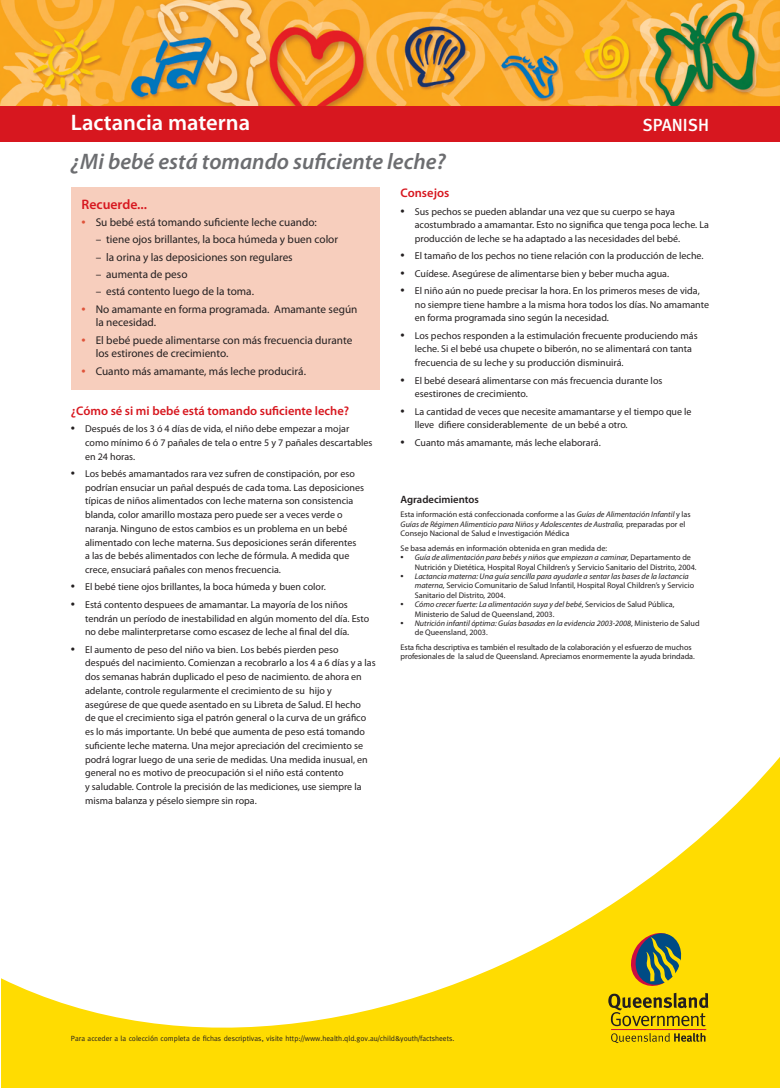
<style>
.page{position:relative;width:780px;height:1088px;background:#fff}
.page>*{position:absolute;margin:0;border:0;box-sizing:border-box;transform-origin:0 0}
.Sub_Head{font:italic 600 22.5px "Myriad Pro";color:#6c6d70}
.Head{font:600 22.5px "Myriad Pro";color:#fff}
.Head_-_Language{font:17.5px "Meta Medium LF";color:#fff}
.Body_Text_-_Shout_He{font:600 13.75px "Myriad Pro";color:#d7171f}
.Head_-_Language-2{font:600 12.5px "Myriad Pro";color:#d7171f}
.Head_-_Language-3{font:11.25px/13.8px "Myriad Pro";color:#231f20}
.Body_Text_-_Shout_Bu{font:11.25px "Myriad Pro";color:#231f20}
.Head_-_Language-4{font:600 10.62px "Myriad Pro";color:#231f20}
.Head_-_Language-5{font:10px/13.8px "Myriad Pro";color:#231f20}
.Acknowledge_-_Bullet{font:8.12px/9.4px "Myriad Pro";color:#231f20}
.Acknowledge_-_BodyTe{font:8.12px/9.4px "Myriad Pro";color:#231f20}
.Head_-_Language-6{font:8.12px/9.4px "Myriad Pro";letter-spacing:-.01em;color:#231f20}
.Acknowledge_-_Bullet-2{font:italic 8.12px/9.4px "Myriad Pro";color:#231f20}
.t1{font:7.5px "Meta";color:#231f20}
.s1{font-size:15px;color:#df533a}
.s2{font-size:15px}
.s3{font-style:italic}
.s4{font-size:11.25px}
.s5{font-style:normal;font-size:11.25px}
.s6{font-style:normal}
</style>
<div class="page">
<svg style="left:1px;top:757px;width:779px;height:331px"></svg>
<img style="left:0;top:0;width:779px;height:106px">
<svg style="left:611px;top:1033px;width:94px;height:10px"></svg>
<hr style="left:611px;top:1029px;width:95px;height:1px;background:#cd0d40">
<svg style="left:608px;top:932px;width:100px;height:94px;background:#c1ad18"></svg>
<div style="left:0;top:106px;width:780px;height:36px;background:#d7171f"></div>
<div style="left:71px;top:188px;width:308px;height:202px;background:#f7cebd"></div>
<p class="Head" style="left:71px;top:108px;width:181px">Lactancia materna</p>
<p class="Sub_Head" style="left:71px;top:147px;width:376px">¿Mi bebé está tomando suficiente leche?</p>
<p class="Head_-_Language" style="left:642px;top:114px;width:68px">SPANISH</p>
<p class="Body_Text_-_Shout_He" style="left:81px;top:195px;width:67px">Recuerde...</p>
<p class="Body_Text_-_Shout_Bu" style="left:81px;top:215px;width:237px"><span class="s1">•</span> Su bebé está tomando suficiente leche cuando:</p>
<p class="Head_-_Language-3" style="left:96px;top:233px;width:244px">– tiene ojos brillantes, la boca húmeda y buen color</p>
<p class="Head_-_Language-3" style="left:96px;top:250px;width:198px">– la orina y las deposiciones son regulares</p>
<p class="Head_-_Language-3" style="left:96px;top:267px;width:93px">– aumenta de peso</p>
<p class="Head_-_Language-3" style="left:96px;top:284px;width:160px">– está contento luego de la toma.</p>
<p class="Head_-_Language-3" style="left:96px;top:302px;width:263px;text-indent:-14px"><span class="s1">•</span> No amamante en forma programada. Amamante según la necesidad.</p>
<p class="Head_-_Language-3" style="left:96px;top:333px;width:258px;text-indent:-14px"><span class="s1">•</span> El bebé puede alimentarse con más frecuencia durante los estirones de crecimiento.</p>
<p class="Body_Text_-_Shout_Bu" style="left:81px;top:364px;width:226px"><span class="s1">•</span> Cuanto más amamante, más leche producirá.</p>
<p class="Head_-_Language-2" style="left:71px;top:403px;width:280px">¿Cómo sé si mi bebé está tomando suficiente leche?</p>
<p class="Head_-_Language-5" style="left:85px;top:422px;width:289px;text-indent:-14px"><span class="s2">•</span> Después de los 3 ó 4 días de vida, el niño debe empezar a mojar como mínimo 6 ó 7 pañales de tela o entre 5 y 7 pañales descartables en 24 horas.</p>
<p class="Head_-_Language-5" style="left:85px;top:466px;width:280px;text-indent:-14px"><span class="s2">•</span> Los bebés amamantados rara vez sufren de constipación, por eso podrían ensuciar un pañal después de cada toma. Las deposiciones típicas de niños alimentados con leche materna son consistencia blanda, color amarillo mostaza pero puede ser a veces verde o naranja. Ninguno de estos cambios es un problema en un bebé alimentado con leche materna. Sus deposiciones serán diferentes<br>a las de bebés alimentados con leche de fórmula. A medida que crece, ensuciará pañales con menos frecuencia.</p>
<p class="Head_-_Language-5" style="left:71px;top:580px;width:256px"><span class="s2">•</span> El bebé tiene ojos brillantes, la boca húmeda y buen color.</p>
<p class="Head_-_Language-5" style="left:85px;top:597px;width:286px;text-indent:-14px"><span class="s2">•</span> Está contento despuees de amamantar. La mayoría de los niños tendrán un período de inestabilidad en algún momento del día. Esto no debe malinterpretarse como escasez de leche al final del día.</p>
<p class="Head_-_Language-5" style="left:85px;top:642px;width:292px;text-indent:-14px"><span class="s2">•</span> El aumento de peso del niño va bien. Los bebés pierden peso después del nacimiento. Comienzan a recobrarlo a los 4 a 6 días y a las dos semanas habrán duplicado el peso de nacimiento. de ahora en adelante, controle regularmente el crecimiento de su hijo y asegúrese de que quede asentado en su Libreta de Salud. El hecho<br>de que el crecimiento siga el patrón general o la curva de un gráfico es lo más importante. Un bebé que aumenta de peso está tomando suficiente leche materna. Una mejor apreciación del crecimiento se podrá lograr luego de una serie de medidas. Una medida inusual, en general no es motivo de preocupación si el niño está contento<br>y saludable. Controle la precisión de las mediciones, use siempre la misma balanza y péselo siempre sin ropa.</p>
<p class="Head_-_Language-2" style="left:400px;top:185px;width:50px">Consejos</p>
<p class="Head_-_Language-5" style="left:415px;top:204px;width:295px;text-indent:-14px"><span class="s2">•</span> Sus pechos se pueden ablandar una vez que su cuerpo se haya acostumbrado a amamantar. Esto no significa que tenga poca leche. La producción de leche se ha adaptado a las necesidades del bebé.</p>
<p class="Head_-_Language-5" style="left:400px;top:249px;width:304px"><span class="s2">•</span> El tamaño de los pechos no tiene relación con la producción de leche.</p>
<p class="Head_-_Language-5" style="left:400px;top:266px;width:270px"><span class="s2">•</span> Cuídese. Asegúrese de alimentarse bien y beber mucha agua.</p>
<p class="Head_-_Language-5" style="left:415px;top:283px;width:296px;text-indent:-14px"><span class="s2">•</span> El niño aún no puede precisar la hora. En los primeros meses de vida, no siempre tiene hambre a la misma hora todos los días. No amamante en forma programada sino según la necesidad.</p>
<p class="Head_-_Language-5" style="left:415px;top:328px;width:284px;text-indent:-14px"><span class="s2">•</span> Los pechos responden a la estimulación frecuente produciendo más leche. Si el bebé usa chupete o biberón, no se alimentará con tanta frecuencia de su leche y su producción disminuirá.</p>
<p class="Head_-_Language-5" style="left:415px;top:373px;width:249px;text-indent:-14px"><span class="s2">•</span> El bebé deseará alimentarse con más frecuencia durante los esestirones de crecimiento.</p>
<p class="Head_-_Language-5" style="left:415px;top:404px;width:278px;text-indent:-14px"><span class="s2">•</span> La cantidad de veces que necesite amamantarse y el tiempo que le lleve difiere considerablemente de un bebé a otro.</p>
<p class="Head_-_Language-5" style="left:400px;top:435px;width:202px"><span class="s2">•</span> Cuanto más amamante, más leche elaborará.</p>
<p class="Head_-_Language-4" style="left:400px;top:492px;width:80px">Agradecimientos</p>
<p class="Acknowledge_-_BodyTe" style="left:400px;top:510px;width:291px">Esta información está confeccionada conforme a las <span class="s3">Guías de Alimentación Infantil</span> y las<br><span class="s3">Guías de Régimen Alimenticio para Niños y Adolescentes de Australia,</span> preparadas por el<br>Consejo Nacional de Salud e Investigación Médica</p>
<p class="Acknowledge_-_BodyTe" style="left:400px;top:543px;width:208px">Se basa además en información obtenida en gran medida de:</p>
<p class="Acknowledge_-_Bullet" style="left:415px;top:553px;width:283px;text-indent:-14px"><span class="s4">•</span> <span class="s3">Guía de alimentación para bebés y niños que empiezan a caminar,</span> Departamento de<br>Nutrición y Dietética, Hospital Royal Children’s y Servicio Sanitario del Distrito, 2004.</p>
<p class="Acknowledge_-_Bullet" style="left:415px;top:571px;width:281px;text-indent:-14px"><span class="s4">•</span> <span class="s3">Lactancia materna: Una guía sencilla para ayudarle a sentar las bases de la lactancia materna</span>, Servicio Comunitario de Salud Infantil, Hospital Royal Children’s y Servicio<br>Sanitario del Distrito, 2004.</p>
<p class="Acknowledge_-_Bullet" style="left:415px;top:600px;width:261px;text-indent:-14px"><span class="s4">•</span> <span class="s3">Cómo crecer fuerte: La alimentación suya y del bebé</span>, Servicios de Salud Pública,<br>Ministerio de Salud de Queensland, 2003.</p>
<p class="Acknowledge_-_Bullet-2" style="left:415px;top:618px;width:286px;text-indent:-14px"><span class="s5">•</span> Nutrición infantil óptima: Guías basadas en la evidencia 2003-2008<span class="s6">, Ministerio de Salud de Queensland, 2003.</span></p>
<p class="Head_-_Language-6" style="left:400px;top:642px;width:296px">Esta ficha descriptiva es también el resultado de la colaboración y el esfuerzo de muchos profesionales de la salud de Queensland. Apreciamos enormemente la ayuda brindada.</p>
<p class="t1" style="left:71px;top:1034px;width:385px">Para acceder a la colección completa de fichas descriptivas, visite http://www.health.qld.gov.au/child&amp;youth/factsheets.</p>
</div>
